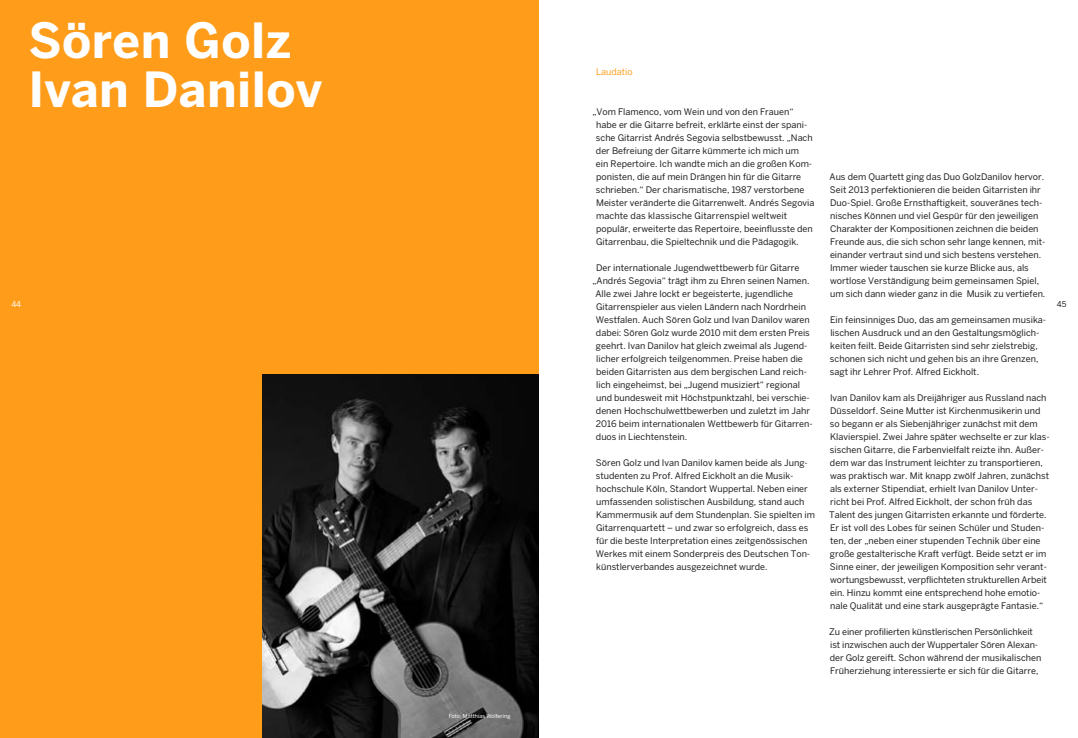
<style>
.page{position:relative;width:1078px;height:738px;background:#fff}
.page>*{position:absolute;margin:0;border:0;box-sizing:border-box;transform-origin:0 0}
.t1{font:700 48px "Benton Sans";letter-spacing:.01em;color:#fff}
.Fließtext_Normal{font:9px/13px "Benton Sans";color:#231f20}
.Fließtext_Normal-2{font:9px "Benton Sans";color:#ff9d1b}
.t2{font:8px "Benton Sans";color:#fff}
.t3{font:8px "Benton Sans";color:#231f20}
.FotoCredit{font:5.5px "Benton Sans";color:#fff}
</style>
<div class="page">
<div style="left:0;top:0;width:539px;height:737px;background:#ff9d1b"></div>
<img style="left:262px;top:374px;width:277px;height:363px">
<p class="t1" style="left:28px;top:12px;width:264px">Sören Golz</p>
<p class="t1" style="left:28px;top:61px;width:295px">Ivan Danilov</p>
<p class="t2" style="left:11px;top:299px;width:11px">44</p>
<p class="FotoCredit" style="left:449px;top:711px;width:63px">Foto: Matthias Wolfering</p>
<p class="Fließtext_Normal-2" style="left:596px;top:67px;width:38px">Laudatio</p>
<p class="Fließtext_Normal" style="left:595px;top:104px;width:220px;text-indent:-4px">„Vom Flamenco, vom Wein und von den Frauen“ habe er die Gitarre befreit, erklärte einst der spani&shy;sche Gitarrist Andrés Segovia selbstbewusst. „Nach der Befreiung der Gitarre kümmerte ich mich um<br>ein Repertoire. Ich wandte mich an die großen Kom&shy;ponisten, die auf mein Drängen hin für die Gitarre schrieben.“ Der charismatische, 1987 verstorbene Meister veränderte die Gitarrenwelt. Andrés Segovia machte das klassische Gitarrenspiel weltweit populär, erweiterte das Repertoire, beeinflusste den Gitarrenbau, die Spieltechnik und die Pädagogik.</p>
<p class="Fließtext_Normal" style="left:592px;top:260px;width:219px;text-indent:4px">Der internationale Jugendwettbewerb für Gitarre „Andrés Segovia“ trägt ihm zu Ehren seinen Namen.</p>
<p class="Fließtext_Normal" style="left:595px;top:286px;width:219px">Alle zwei Jahre lockt er begeisterte, jugendliche Gitarrenspieler aus vielen Ländern nach Nordrhein Westfalen. Auch Sören Golz und Ivan Danilov waren dabei: Sören Golz wurde 2010 mit dem ersten Preis geehrt. Ivan Danilov hat gleich zweimal als Jugend&shy;licher erfolgreich teilgenommen. Preise haben die beiden Gitarristen aus dem bergischen Land reich&shy;lich eingeheimst, bei „Jugend musiziert“ regional und bundesweit mit Höchstpunktzahl, bei verschie&shy;denen Hochschulwettbewerben und zuletzt im Jahr 2016 beim internationalen Wettbewerb für Gitarren&shy;duos in Liechtenstein.</p>
<p class="Fließtext_Normal" style="left:595px;top:455px;width:221px">Sören Golz und Ivan Danilov kamen beide als Jung&shy;studenten zu Prof. Alfred Eickholt an die Musik&shy;hochschule Köln, Standort Wuppertal. Neben einer umfassenden solistischen Ausbildung, stand auch Kammermusik auf dem Stundenplan. Sie spielten im Gitarrenquartett – und zwar so erfolgreich, dass es für die beste Interpretation eines zeitgenössischen Werkes mit einem Sonderpreis des Deutschen Ton&shy;künstlerverbandes ausgezeichnet wurde.</p>
<p class="Fließtext_Normal" style="left:829px;top:169px;width:217px">Aus dem Quartett ging das Duo GolzDanilov hervor.<br>Seit 2013 perfektionieren die beiden Gitarristen ihr Duo-Spiel. Große Ernsthaftigkeit, souveränes tech&shy;nisches Können und viel Gespür für den jeweiligen Charakter der Kompositionen zeichnen die beiden Freunde aus, die sich schon sehr lange kennen, mit&shy;einander vertraut sind und sich bestens verstehen.<br>Immer wieder tauschen sie kurze Blicke aus, als wortlose Verständigung beim gemeinsamen Spiel, um sich dann wieder ganz in die Musik zu vertiefen.</p>
<p class="Fließtext_Normal" style="left:829px;top:312px;width:217px">Ein feinsinniges Duo, das am gemeinsamen musika&shy;lischen Ausdruck und an den Gestaltungsmöglich&shy;keiten feilt. Beide Gitarristen sind sehr zielstrebig, schonen sich nicht und gehen bis an ihre Grenzen, sagt ihr Lehrer Prof. Alfred Eickholt.</p>
<p class="Fließtext_Normal" style="left:828px;top:390px;width:222px">Ivan Danilov kam als Dreijähriger aus Russland nach Düsseldorf. Seine Mutter ist Kirchenmusikerin und so begann er als Siebenjähriger zunächst mit dem Klavierspiel. Zwei Jahre später wechselte er zur klas&shy;sischen Gitarre, die Farbenvielfalt reizte ihn. Außer&shy;dem war das Instrument leichter zu transportieren, was praktisch war. Mit knapp zwölf Jahren, zunächst als externer Stipendiat, erhielt Ivan Danilov Unter&shy;richt bei Prof. Alfred Eickholt, der schon früh das Talent des jungen Gitarristen erkannte und förderte.<br>Er ist voll des Lobes für seinen Schüler und Studen&shy;ten, der „neben einer stupenden Technik über eine große gestalterische Kraft verfügt. Beide setzt er im Sinne einer, der jeweiligen Komposition sehr verant&shy;wortungsbewusst, verpflichteten strukturellen Arbeit ein. Hinzu kommt eine entsprechend hohe emotio&shy;nale Qualität und eine stark ausgeprägte Fantasie.“</p>
<p class="Fließtext_Normal" style="left:829px;top:624px;width:213px">Zu einer profilierten künstlerischen Persönlichkeit ist inzwischen auch der Wuppertaler Sören Alexan&shy;der Golz gereift. Schon während der musikalischen Früherziehung interessierte er sich für die Gitarre,</p>
<p class="t3" style="left:1056px;top:298px;width:11px">45</p>
</div>
